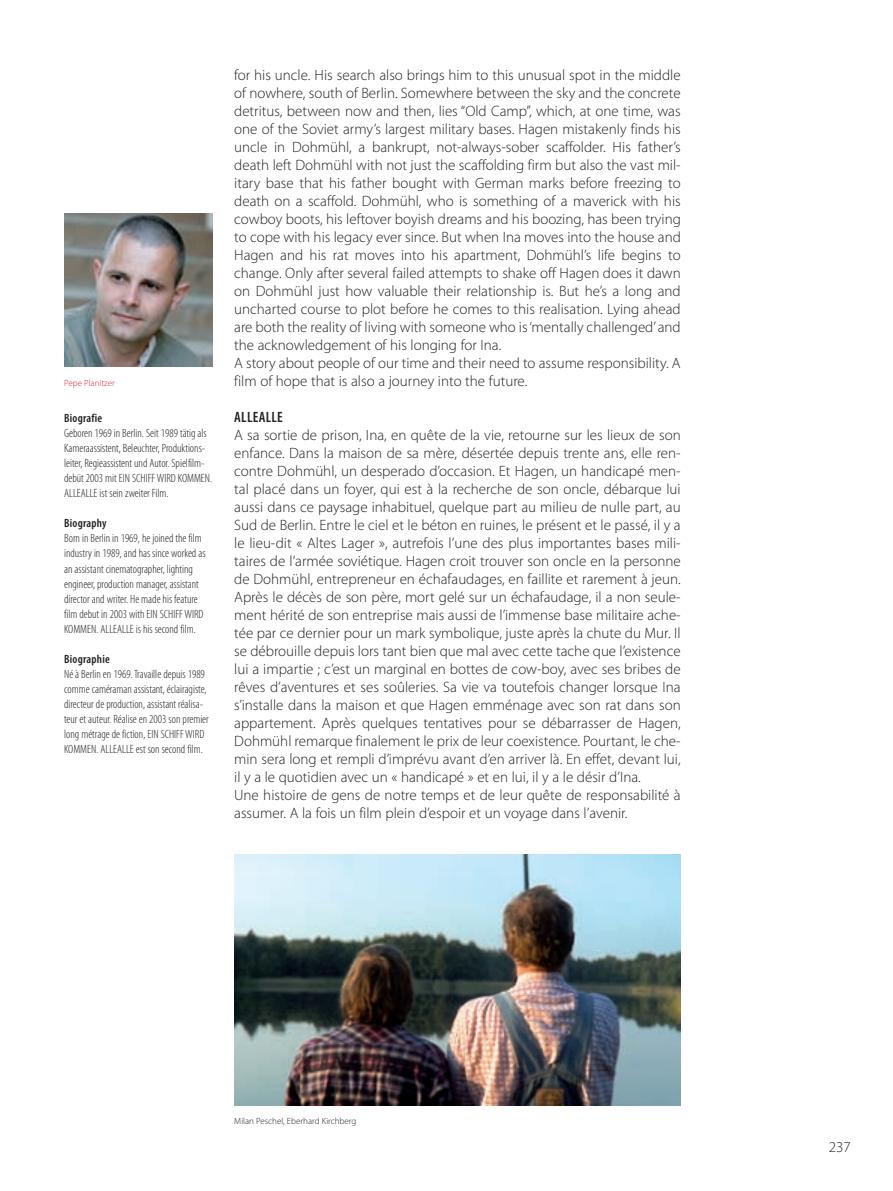
<style>
.page{position:relative;width:893px;height:1191px;background:#fff}
.page>*{position:absolute;margin:0;border:0;box-sizing:border-box;transform-origin:0 0}
.t1{font:300 15px/18px "Myriad Pro";color:#231f20}
.t2{font:600 condensed 15px "Myriad Pro";letter-spacing:.02em;color:#231f20}
.t3{font:300 condensed 12px/15px "Myriad Pro";color:#231f20}
.t4{font:600 condensed 12px "Myriad Pro";letter-spacing:.02em;color:#231f20}
.t5{font:300 9px "Myriad Pro";color:#231f20}
.t6{font:300 9px "Myriad Pro";color:#da2031}
</style>
<div class="page">
<img style="left:234px;top:854px;width:447px;height:251px">
<img style="left:64px;top:213px;width:149px;height:153px">
<p class="t6" style="left:64px;top:379px;width:52px">Pepe Planitzer</p>
<p class="t4" style="left:64px;top:414px;width:40px">Biografie</p>
<p class="t3" style="left:64px;top:427px;width:150px">Geboren 1969 in Berlin. Seit 1989 tätig als Kameraassistent, Beleuchter, Produktions - leiter, Regieassistent und Autor. Spielfilm - debüt 2003 mit EIN SCHIFF WIRD KOMMEN.<br>ALLEALLE ist sein zweiter Film.</p>
<p class="t4" style="left:64px;top:519px;width:44px">Biography</p>
<p class="t3" style="left:64px;top:532px;width:143px">Born in Berlin in 1969, he joined the film industry in 1989, and has since worked as an assistant cinematographer, lighting engineer, production manager, assistant director and writer. He made his feature film debut in 2003 with EIN SCHIFF WIRD KOMMEN. ALLEALLE is his second film.</p>
<p class="t4" style="left:64px;top:654px;width:47px">Biographie</p>
<p class="t3" style="left:64px;top:667px;width:146px">Né à Berlin en 1969. Travaille depuis 1989 comme caméraman assistant, éclairagiste, directeur de production, assistant réalisa&shy;teur et auteur. Réalise en 2003 son premier long métrage de fiction, EIN SCHIFF WIRD KOMMEN. ALLEALLE est son second film.</p>
<p class="t1" style="left:234px;top:67px;width:448px">for his uncle. His search also brings him to this unusual spot in the middle of nowhere, south of Berlin. Somewhere between the sky and the concrete detritus, between now and then, lies “Old Camp”, which, at one time, was one of the Soviet army’s largest military bases. Hagen mistakenly finds his uncle in Dohmühl, a bankrupt, not-always-sober scaffolder. His father’s death left Dohmühl with not just the scaffolding firm but also the vast mil&shy;itary base that his father bought with German marks before freezing to death on a scaffold. Dohmühl, who is something of a maverick with his cowboy boots, his leftover boyish dreams and his boozing, has been trying to cope with his legacy ever since. But when Ina moves into the house and Hagen and his rat moves into his apartment, Dohmühl’s life begins to change. Only after several failed attempts to shake off Hagen does it dawn on Dohmühl just how valuable their relationship is. But he’s a long and uncharted course to plot before he comes to this realisation. Lying ahead are both the reality of living with someone who is ‘mentally challenged’ and the acknowledgement of his longing for Ina.<br>A story about people of our time and their need to assume responsibility. A film of hope that is also a journey into the future.</p>
<p class="t2" style="left:234px;top:411px;width:50px">ALLEALLE</p>
<p class="t1" style="left:234px;top:427px;width:448px">A sa sortie de prison, Ina, en quête de la vie, retourne sur les lieux de son enfance. Dans la maison de sa mère, désertée depuis trente ans, elle ren&shy;contre Dohmühl, un desperado d’occasion. Et Hagen, un handicapé men&shy;tal placé dans un foyer, qui est à la recherche de son oncle, débarque lui aussi dans ce paysage inhabituel, quelque part au milieu de nulle part, au Sud de Berlin. Entre le ciel et le béton en ruines, le présent et le passé, il y a le lieu-dit « Altes Lager », autrefois l’une des plus importantes bases mili&shy;taires de l’armée soviétique. Hagen croit trouver son oncle en la personne de Dohmühl, entrepreneur en échafaudages, en faillite et rarement à jeun.<br>Après le décès de son père, mort gelé sur un échafaudage, il a non seule&shy;ment hérité de son entreprise mais aussi de l’immense base militaire ache&shy;tée par ce dernier pour un mark symbolique, juste après la chute du Mur. Il se débrouille depuis lors tant bien que mal avec cette tache que l’existence lui a impartie ; c’est un marginal en bottes de cow-boy, avec ses bribes de rêves d’aventures et ses soûleries. Sa vie va toutefois changer lorsque Ina s’installe dans la maison et que Hagen emménage avec son rat dans son appartement. Après quelques tentatives pour se débarrasser de Hagen, Dohmühl remarque finalement le prix de leur coexistence. Pourtant, le che&shy;min sera long et rempli d’imprévu avant d’en arriver là. En effet, devant lui, il y a le quotidien avec un « handicapé » et en lui, il y a le désir d’Ina.<br>Une histoire de gens de notre temps et de leur quête de responsabilité à assumer. A la fois un film plein d’espoir et un voyage dans l’avenir.</p>
<p class="t5" style="left:234px;top:1117px;width:124px">Milan Peschel, Eberhard Kirchberg</p>
<p class="t1" style="left:829px;top:1139px;width:23px">237</p>
</div>
